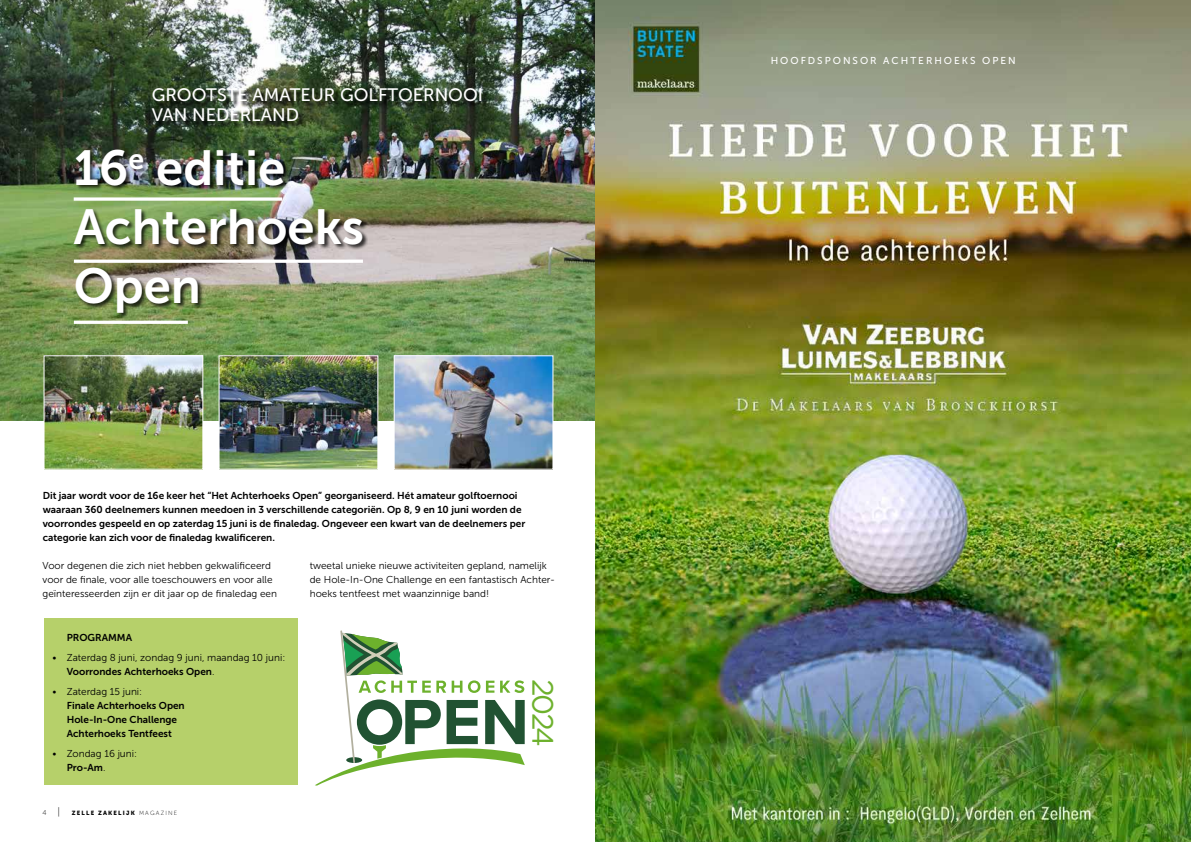
<style>
.page{position:relative;width:1191px;height:842px;background:#fff}
.page>*{position:absolute;margin:0;border:0;box-sizing:border-box;transform-origin:0 0}
.t1{font:49.1px/59.1px "Museo Sans 700";color:#fff}
.t2{font:29.4px "Gotham";color:#6db12c}
.t3{font:18px/20px "Museo Sans 500";color:#fff}
.t4{font:10px/14px "Museo Sans 700";color:#000}
.t5{font:10px/14px "Museo Sans 300";color:#000}
.t6{font:10px "Museo Sans 500";letter-spacing:.2em;color:#fff}
.t7{font:6px "Museo Sans 900";letter-spacing:.2em;color:#000}
.s1{font-family:"Museo Sans 300"}
.s2{font-family:"Museo Sans 100";font-size:7px}
.s3{font-family:"Museo Sans 100";font-size:10px}
.s4{font-family:"Museo Sans 100"}
</style>
<div class="page">
<img style="left:0;top:0;width:595px;height:421px">
<div style="left:73px;top:149px;width:295px;height:170px;background:#000;opacity:.75"></div>
<svg style="left:74px;top:197px;width:208px;height:4px"></svg>
<hr style="left:74px;top:260px;width:289px;height:3px;background:#fff">
<hr style="left:74px;top:321px;width:114px;height:3px;background:#fff">
<div style="left:44px;top:618px;width:254px;height:167px;background:#b6d06a"></div>
<svg style="left:315px;top:630px;width:210px;height:156px"></svg>
<svg style="left:153px;top:89px;width:335px;height:39px;background:#33432c"></svg>
<img style="left:595px;top:0;width:596px;height:842px">
<img style="left:46px;top:357px;width:155px;height:111px">
<div style="left:44px;top:355px;width:159px;height:115px;border:1px solid #fff"></div>
<img style="left:220px;top:357px;width:156px;height:111px">
<div style="left:218px;top:355px;width:160px;height:115px;border:1px solid #fff"></div>
<img style="left:396px;top:357px;width:155px;height:111px">
<div style="left:394px;top:355px;width:159px;height:115px;border:1px solid #fff"></div>
<h3 class="t3" style="left:152px;top:85px;width:333px">GROOTSTE AMATEUR GOLFTOERNOOI<br>VAN NEDERLAND</h3>
<h1 class="t1" style="left:74px;top:138px;width:292px">16<sup>e</sup> editie<br>Achterhoeks<br>Open</h1>
<p class="t4" style="left:43px;top:488px;width:484px">Dit jaar wordt voor de 16e keer het “Het Achterhoeks Open” georganiseerd. Hét amateur golftoernooi waaraan 360 deelnemers kunnen meedoen in 3 verschillende categoriën. Op 8, 9 en 10 juni worden de voorrondes gespeeld en op zaterdag 15 juni is de finaledag. Ongeveer een kwart van de deelnemers per categorie kan zich voor de finaledag kwalificeren.</p>
<p class="t5" style="left:43px;top:558px;width:236px">Voor degenen die zich niet hebben gekwalificeerd voor de finale, voor alle toeschouwers en voor alle geïnteresseerden zijn er dit jaar op de finaledag een</p>
<p class="t5" style="left:310px;top:558px;width:247px">tweetal unieke nieuwe activiteiten gepland, namelijk de Hole-In-One Challenge en een fantastisch Achter&shy;hoeks tentfeest met waanzinnige band!</p>
<p class="t4" style="left:67px;top:630px;width:67px">PROGRAMMA</p>
<p class="t5" style="left:53px;top:650px;width:234px">• Zaterdag 8 juni, zondag 9 juni, maandag 10 juni:</p>
<p class="t4" style="left:67px;top:664px;width:149px">Voorrondes Achterhoeks Open<span class="s1">.</span></p>
<p class="t5" style="left:53px;top:684px;width:91px">• Zaterdag 15 juni:</p>
<p class="t4" style="left:67px;top:698px;width:120px">Finale Achterhoeks Open<br>Hole-In-One Challenge<br>Achterhoeks Tentfeest</p>
<p class="t5" style="left:53px;top:746px;width:86px">• Zondag 16 juni:</p>
<p class="t4" style="left:67px;top:760px;width:40px">Pro-Am<span class="s1">.</span></p>
<h2 class="t2" style="left:561px;top:679px;width:69px;rotate:90deg">2024</h2>
<p class="t7" style="left:43px;top:810px;width:136px"><span class="s2">4</span> <span class="s3">|</span> ZELLE ZAKELIJK <span class="s4">MAGAZINE</span></p>
<p class="t6" style="left:770px;top:55px;width:246px">HOOFDSPONSOR ACHTERHOEKS OPEN</p>
</div>
